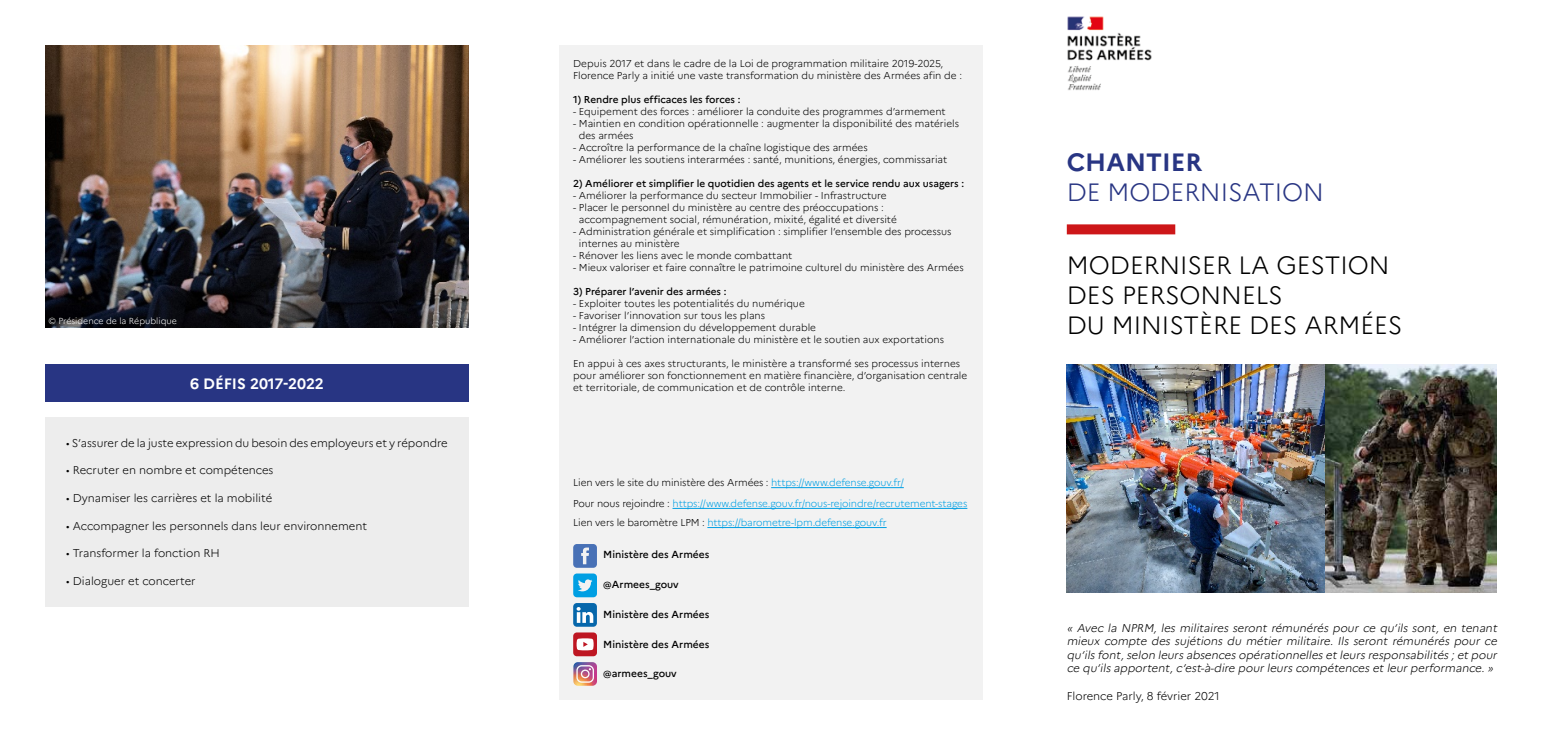
<style>
.page{position:relative;width:1542px;height:745px;background:#fff}
.page>*{position:absolute;margin:0;border:0;box-sizing:border-box;transform-origin:0 0}
.t1{font:300 25px/30px "Marianne";color:#000}
.t2{font:300 25px "Marianne";color:#283583}
.t3{font:700 25px "Marianne";color:#283583}
.t4{font:700 15px "Marianne";color:#fff}
.t5{font:italic 300 11.25px/13.5px "Marianne";color:#000;text-align:justify}
.t6{font:300 11.25px "Marianne";color:#000}
.t7{font:500 10.25px "Marianne";color:#000}
.t8{font:300 10px/12px "Marianne";color:#000}
.t9{font:300 10px/20.8px "Marianne";letter-spacing:-.01em;color:#009fe3}
.t10{font:500 10px "Marianne";color:#000}
.t11{font:300 8.75px "Marianne";color:#fff}
.s1{color:#000}
</style>
<div class="page">
<div style="left:1066px;top:224px;width:109px;height:10px;background:#cd1719"></div>
<img style="left:1066px;top:365px;width:430px;height:227px">
<img style="left:45px;top:45px;width:424px;height:283px">
<div style="left:45px;top:416px;width:424px;height:190px;background:#ededed"></div>
<img style="left:1067px;top:16px;width:85px;height:75px">
<div style="left:45px;top:364px;width:424px;height:37px;background:#283583"></div>
<div style="left:559px;top:45px;width:424px;height:654px;background:#f2f2f2"></div>
<svg style="left:573px;top:544px;width:24px;height:23px"></svg>
<div style="left:573px;top:602px;width:24px;height:24px;background:#0667ab;border-radius:4px"></div>
<svg style="left:576px;top:607px;width:17px;height:15px"></svg>
<svg style="left:573px;top:573px;width:24px;height:24px"></svg>
<div style="left:573px;top:632px;width:24px;height:23px;background:#be1622;border-radius:4px"></div>
<svg style="left:576px;top:638px;width:17px;height:12px"></svg>
<img style="left:573px;top:662px;width:24px;height:23px">
<svg style="left:576px;top:664px;width:18px;height:18px"></svg>
<hr style="left:707px;top:527px;width:179px;height:1px;background:#009fe3">
<hr style="left:771px;top:487px;width:132px;height:1px;background:#009fe3">
<hr style="left:672px;top:508px;width:295px;height:1px;background:#009fe3">
<p class="t11" style="left:49px;top:316px;width:130px">© Présidence de la République</p>
<h2 class="t4" style="left:190px;top:374px;width:135px">6 DÉFIS 2017-2022</h2>
<p class="t6" style="left:66px;top:435px;width:383px">• S’assurer de la juste expression du besoin des employeurs et y répondre</p>
<p class="t6" style="left:66px;top:463px;width:209px">• Recruter en nombre et compétences</p>
<p class="t6" style="left:66px;top:491px;width:207px">• Dynamiser les carrières et la mobilité</p>
<p class="t6" style="left:66px;top:518px;width:302px">• Accompagner les personnels dans leur environnement</p>
<p class="t6" style="left:66px;top:546px;width:155px">• Transformer la fonction RH</p>
<p class="t6" style="left:66px;top:574px;width:131px">• Dialoguer et concerter</p>
<p class="t8" style="left:573px;top:57px;width:390px">Depuis 2017 et dans le cadre de la Loi de programmation militaire 2019-2025,<br>Florence Parly a initié une vaste transformation du ministère des Armées afin de :</p>
<p class="t10" style="left:573px;top:93px;width:169px">1) Rendre plus efficaces les forces :</p>
<p class="t8" style="left:573px;top:105px;width:374px">- Equipement des forces : améliorer la conduite des programmes d’armement</p>
<p class="t8" style="left:579px;top:117px;width:382px;text-indent:-6px">- Maintien en condition opérationnelle : augmenter la disponibilité des matériels des armées</p>
<p class="t8" style="left:573px;top:141px;width:296px">- Accroître la performance de la chaîne logistique des armées</p>
<p class="t8" style="left:573px;top:153px;width:376px">- Améliorer les soutiens interarmées : santé, munitions, énergies, commissariat</p>
<p class="t10" style="left:573px;top:177px;width:392px">2) Améliorer et simplifier le quotidien des agents et le service rendu aux usagers :</p>
<p class="t8" style="left:573px;top:189px;width:315px">- Améliorer la performance du secteur Immobilier - Infrastructure</p>
<p class="t8" style="left:579px;top:201px;width:319px;text-indent:-6px">- Placer le personnel du ministère au centre des préoccupations : accompagnement social, rémunération, mixité, égalité et diversité</p>
<p class="t8" style="left:579px;top:225px;width:374px;text-indent:-6px">- Administration générale et simplification : simplifier l’ensemble des processus internes au ministère</p>
<p class="t8" style="left:573px;top:249px;width:221px">- Rénover les liens avec le monde combattant</p>
<p class="t8" style="left:573px;top:261px;width:392px">- Mieux valoriser et faire connaître le patrimoine culturel du ministère des Armées</p>
<p class="t10" style="left:573px;top:285px;width:155px">3) Préparer l’avenir des armées :</p>
<p class="t8" style="left:573px;top:297px;width:233px">- Exploiter toutes les potentialités du numérique</p>
<p class="t8" style="left:573px;top:309px;width:193px">- Favoriser l’innovation sur tous les plans</p>
<p class="t8" style="left:573px;top:321px;width:244px">- Intégrer la dimension du développement durable</p>
<p class="t8" style="left:573px;top:333px;width:372px">- Améliorer l’action internationale du ministère et le soutien aux exportations</p>
<p class="t8" style="left:573px;top:357px;width:396px">En appui à ces axes structurants, le ministère a transformé ses processus internes pour améliorer son fonctionnement en matière financière, d’organisation centrale et territoriale, de communication et de contrôle interne.</p>
<p class="t9" style="left:573px;top:472px;width:396px"><span class="s1">Lien vers le site du ministère des Armées :</span> https://www.defense.gouv.fr/<br><span class="s1">Pour nous rejoindre :</span> https://www.defense.gouv.fr/nous-rejoindre/recrutement-stages</p>
<p class="t9" style="left:573px;top:512px;width:315px"><span class="s1">Lien vers le baromètre LPM :</span> https://barometre-lpm.defense.gouv.fr</p>
<p class="t7" style="left:603px;top:548px;width:108px">Ministère des Armées</p>
<p class="t7" style="left:603px;top:577px;width:77px">@Armees_gouv</p>
<p class="t7" style="left:603px;top:607px;width:108px">Ministère des Armées</p>
<p class="t7" style="left:603px;top:637px;width:108px">Ministère des Armées</p>
<p class="t7" style="left:603px;top:667px;width:75px">@armees_gouv</p>
<h1 class="t3" style="left:1066px;top:147px;width:137px">CHANTIER</h1>
<h1 class="t2" style="left:1066px;top:177px;width:259px">DE MODERNISATION</h1>
<h1 class="t1" style="left:1066px;top:250px;width:337px">MODERNISER LA GESTION<br>DES PERSONNELS<br>DU MINISTÈRE DES ARMÉES</h1>
<p class="t5" style="left:1066px;top:620px;width:434px">« Avec la NPRM, les militaires seront rémunérés pour ce qu’ils sont, en tenant mieux compte des sujétions du métier militaire. Ils seront rémunérés pour ce qu’ils font,selon leurs absences opérationnelles et leurs responsabilités ;et pour ce qu’ils apportent,c’est-à-dire pourleurs compétences et leurperformance.»</p>
<p class="t6" style="left:1066px;top:688px;width:154px">Florence Parly, 8 février 2021</p>
</div>
